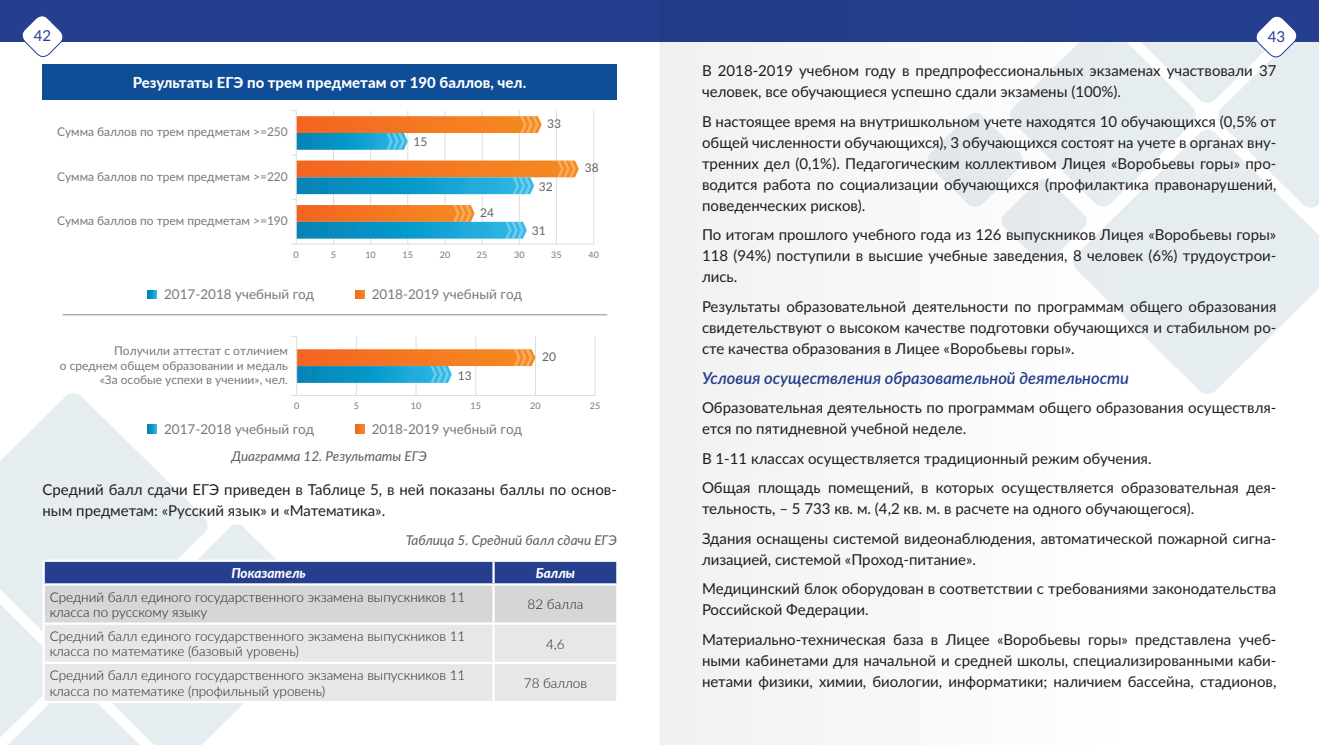
<style>
.page{position:relative;width:1319px;height:745px;background:#fff}
.page>*{position:absolute;margin:0;border:0;box-sizing:border-box;transform-origin:0 0}
.List_Paragraph{font:italic 600 16.5px "Lato";color:#253f8e}
.List_Paragraph-2{font:15px/21px "Lato";color:#231f20}
.t1{font:800 15px "Lato";color:#fff}
.t2{font:15px "Lato";color:#253f8e}
.t3{font:300 13.5px/15.5px "Lato";color:#231f20}
.t4{font:13.5px "Lato";color:#76787b}
.List_Paragraph-3{font:italic 500 13.5px "Lato";color:#636366}
.t5{font:italic 800 13.5px "Lato";color:#fff}
.t6{font:12px/14.4px "Lato";color:#76787b;text-align:right}
.t7{font:12px "Lato";color:#636366}
.t8{font:9px "Lato";color:#76787b}
</style>
<div class="page">
<svg style="left:1120px;top:263px;width:198px;height:131px;fill:#e6edf1"></svg>
<div style="left:659px;top:0;width:659px;height:42px;background:#253f8e"></div>
<svg style="left:1120px;top:16px;width:198px;height:247px"></svg>
<div style="left:0;top:0;width:659px;height:42px;background:#253f8e"></div>
<svg style="left:0;top:393px;width:207px;height:130px;fill:#e6edf1"></svg>
<svg style="left:22px;top:16px;width:41px;height:41px"></svg>
<svg style="left:0;top:523px;width:616px;height:221px"></svg>
<div style="left:45px;top:624px;width:571px;height:76px;background:#e6e7e9"></div>
<hr style="left:43px;top:559px;width:450px;height:2px;background:#fff">
<hr style="left:43px;top:561px;width:2px;height:22px;background:#fff">
<hr style="left:493px;top:559px;width:125px;height:2px;background:#fff">
<hr style="left:492px;top:561px;width:2px;height:22px;background:#fff">
<hr style="left:43px;top:583px;width:450px;height:2px;background:#fff">
<hr style="left:43px;top:585px;width:2px;height:37px;background:#fff">
<hr style="left:493px;top:583px;width:125px;height:2px;background:#fff">
<hr style="left:492px;top:585px;width:2px;height:37px;background:#fff">
<hr style="left:43px;top:622px;width:450px;height:2px;background:#fff">
<hr style="left:43px;top:624px;width:2px;height:37px;background:#fff">
<hr style="left:493px;top:622px;width:125px;height:2px;background:#fff">
<hr style="left:492px;top:624px;width:2px;height:37px;background:#fff">
<hr style="left:43px;top:663px;width:2px;height:37px;background:#fff">
<hr style="left:492px;top:663px;width:2px;height:37px;background:#fff">
<hr style="left:43px;top:661px;width:450px;height:2px;background:#fff">
<hr style="left:43px;top:700px;width:450px;height:2px;background:#fff">
<hr style="left:493px;top:661px;width:125px;height:2px;background:#fff">
<hr style="left:493px;top:700px;width:125px;height:2px;background:#fff">
<div style="left:42px;top:64px;width:575px;height:35px;background:#0f4d96"></div>
<svg style="left:355px;top:290px;width:9px;height:9px"></svg>
<svg style="left:148px;top:290px;width:8px;height:9px"></svg>
<svg style="left:355px;top:424px;width:9px;height:9px"></svg>
<svg style="left:148px;top:424px;width:8px;height:9px"></svg>
<hr style="left:593px;top:111px;width:1px;height:133px;background:#dcdddf">
<hr style="left:556px;top:111px;width:1px;height:133px;background:#dcdddf">
<hr style="left:519px;top:111px;width:1px;height:133px;background:#dcdddf">
<hr style="left:481px;top:111px;width:1px;height:133px;background:#dcdddf">
<hr style="left:444px;top:111px;width:1px;height:133px;background:#dcdddf">
<hr style="left:407px;top:111px;width:1px;height:133px;background:#dcdddf">
<hr style="left:370px;top:111px;width:1px;height:133px;background:#dcdddf">
<hr style="left:333px;top:111px;width:1px;height:133px;background:#dcdddf">
<hr style="left:291px;top:243px;width:302px;height:1px;background:#dcdddf">
<hr style="left:594px;top:336px;width:1px;height:59px;background:#dcdddf">
<hr style="left:535px;top:336px;width:1px;height:59px;background:#dcdddf">
<hr style="left:475px;top:336px;width:1px;height:59px;background:#dcdddf">
<hr style="left:415px;top:336px;width:1px;height:59px;background:#dcdddf">
<hr style="left:356px;top:336px;width:1px;height:59px;background:#dcdddf">
<hr style="left:291px;top:395px;width:304px;height:1px;background:#dcdddf">
<hr style="left:63px;top:314px;width:544px;height:1px;background:#8a8c8f">
<svg style="left:291px;top:110px;width:287px;height:128px"></svg>
<svg style="left:297px;top:349px;width:238px;height:33px"></svg>
<hr style="left:296px;top:111px;width:1px;height:133px;background:#dcdddf">
<hr style="left:296px;top:336px;width:1px;height:59px;background:#dcdddf">
<div style="left:660px;top:42px;width:460px;height:702px;background:#f6f6f6"></div>
<p class="t2" style="left:34px;top:25px;width:19px">42</p>
<p class="t2" style="left:1267px;top:25px;width:19px">43</p>
<p class="t1" style="left:133px;top:71px;width:395px">Результаты ЕГЭ по трем предметам от 190 баллов, чел.</p>
<p class="t6" style="left:57px;top:124px;width:232px">Сумма баллов по трем предметам &gt;=250</p>
<p class="t6" style="left:57px;top:169px;width:232px">Сумма баллов по трем предметам &gt;=220</p>
<p class="t6" style="left:57px;top:213px;width:232px">Сумма баллов по трем предметам &gt;=190</p>
<p class="t7" style="left:413px;top:133px;width:15px">15</p>
<p class="t7" style="left:480px;top:204px;width:15px">24</p>
<p class="t7" style="left:547px;top:115px;width:15px">33</p>
<p class="t7" style="left:538px;top:178px;width:15px">32</p>
<p class="t7" style="left:532px;top:222px;width:15px">31</p>
<p class="t7" style="left:584px;top:159px;width:15px">38</p>
<p class="t8" style="left:293px;top:248px;width:7px">0</p>
<p class="t8" style="left:331px;top:248px;width:7px">5</p>
<p class="t8" style="left:365px;top:248px;width:12px">10</p>
<p class="t8" style="left:402px;top:248px;width:12px">15</p>
<p class="t8" style="left:439px;top:248px;width:12px">20</p>
<p class="t8" style="left:477px;top:248px;width:12px">25</p>
<p class="t8" style="left:514px;top:248px;width:12px">30</p>
<p class="t8" style="left:551px;top:248px;width:12px">35</p>
<p class="t8" style="left:588px;top:248px;width:12px">40</p>
<p class="t4" style="left:164px;top:284px;width:152px">2017-2018 учебный год</p>
<p class="t4" style="left:372px;top:284px;width:152px">2018-2019 учебный год</p>
<p class="t6" style="left:60px;top:343px;width:229px">Получили аттестат с отличием<br>о среднем общем образовании и медаль «За особые успехи в учении», чел.</p>
<p class="t7" style="left:458px;top:366px;width:15px">13</p>
<p class="t7" style="left:542px;top:348px;width:15px">20</p>
<p class="t8" style="left:294px;top:399px;width:7px">0</p>
<p class="t8" style="left:354px;top:399px;width:7px">5</p>
<p class="t8" style="left:411px;top:399px;width:12px">10</p>
<p class="t8" style="left:470px;top:399px;width:12px">15</p>
<p class="t8" style="left:530px;top:399px;width:12px">20</p>
<p class="t8" style="left:590px;top:399px;width:12px">25</p>
<p class="t4" style="left:164px;top:418px;width:152px">2017-2018 учебный год</p>
<p class="t4" style="left:372px;top:418px;width:152px">2018-2019 учебный год</p>
<p class="List_Paragraph-3" style="left:231px;top:446px;width:197px">Диаграмма 12. Результаты ЕГЭ</p>
<p class="List_Paragraph-2" style="left:43px;top:477px;width:576px">Средний балл сдачи ЕГЭ приведен в Таблице 5, в ней показаны баллы по основ&shy;ным предметам: «Русский язык» и «Математика».</p>
<p class="List_Paragraph-3" style="left:405px;top:530px;width:213px">Таблица 5. Средний балл сдачи ЕГЭ</p>
<p class="t5" style="left:231px;top:562px;width:76px">Показатель</p>
<p class="t5" style="left:535px;top:562px;width:41px">Баллы</p>
<p class="t3" style="left:50px;top:588px;width:417px">Средний балл единого государственного экзамена выпускников 11 класса по русскому языку</p>
<p class="t3" style="left:527px;top:596px;width:57px">82 балла</p>
<p class="t3" style="left:50px;top:627px;width:417px">Средний балл единого государственного экзамена выпускников 11 класса по математике (базовый уровень)</p>
<p class="t3" style="left:546px;top:635px;width:20px">4,6</p>
<p class="t3" style="left:50px;top:666px;width:417px">Средний балл единого государственного экзамена выпускников 11 класса по математике (профильный уровень)</p>
<p class="t3" style="left:524px;top:674px;width:65px">78 баллов</p>
<p class="List_Paragraph-2" style="left:702px;top:59px;width:576px">В 2018-2019 учебном году в предпрофессиональных экзаменах участвовали 37 человек, все обучающиеся успешно сдали экзамены (100%).</p>
<p class="List_Paragraph-2" style="left:702px;top:110px;width:576px;text-align:justify">В настоящее время на внутришкольном учете находятся 10 обучающихся (0,5% от общей численности обучающихся), 3 обучающихся состоят на учете в органах вну&shy;тренних дел (0,1%). Педагогическим коллективом Лицея «Воробьевы горы» про&shy;водится работа по социализации обучающихся (профилактика правонарушений, поведенческих рисков).</p>
<p class="List_Paragraph-2" style="left:702px;top:223px;width:576px;text-align:justify">По итогам прошлого учебного года из 126 выпускников Лицея «Воробьевы горы» 118 (94%) поступили в высшие учебные заведения, 8 человек (6%) трудоустрои&shy;лись.</p>
<p class="List_Paragraph-2" style="left:702px;top:295px;width:576px;text-align:justify">Результаты образовательной деятельности по программам общего образования свидетельствуют о высоком качестве подготовки обучающихся и стабильном ро&shy;сте качества образования в Лицее «Воробьевы горы».</p>
<p class="List_Paragraph" style="left:702px;top:365px;width:428px">Условия осуществления образовательной деятельности</p>
<p class="List_Paragraph-2" style="left:702px;top:396px;width:576px">Образовательная деятельность по программам общего образования осуществля&shy;ется по пятидневной учебной неделе.</p>
<p class="List_Paragraph-2" style="left:702px;top:446px;width:451px">В 1-11 классах осуществляется традиционный режим обучения.</p>
<p class="List_Paragraph-2" style="left:702px;top:476px;width:576px">Общая площадь помещений, в которых осуществляется образовательная дея&shy;тельность, – 5 733 кв. м. (4,2 кв. м. в расчете на одного обучающегося).</p>
<p class="List_Paragraph-2" style="left:702px;top:526px;width:576px">Здания оснащены системой видеонаблюдения, автоматической пожарной сигна&shy;лизацией, системой «Проход-питание».</p>
<p class="List_Paragraph-2" style="left:702px;top:577px;width:575px">Медицинский блок оборудован в соответствии с требованиями законодательства<br>Российской Федерации.</p>
<p class="List_Paragraph-2" style="left:702px;top:627px;width:576px;text-align:justify">Материально-техническая база в Лицее «Воробьевы горы» представлена учеб&shy;ными кабинетами для начальной и средней школы, специализированными каби&shy;нетами физики, химии, биологии, информатики; наличием бассейна, стадионов,</p>
</div>
